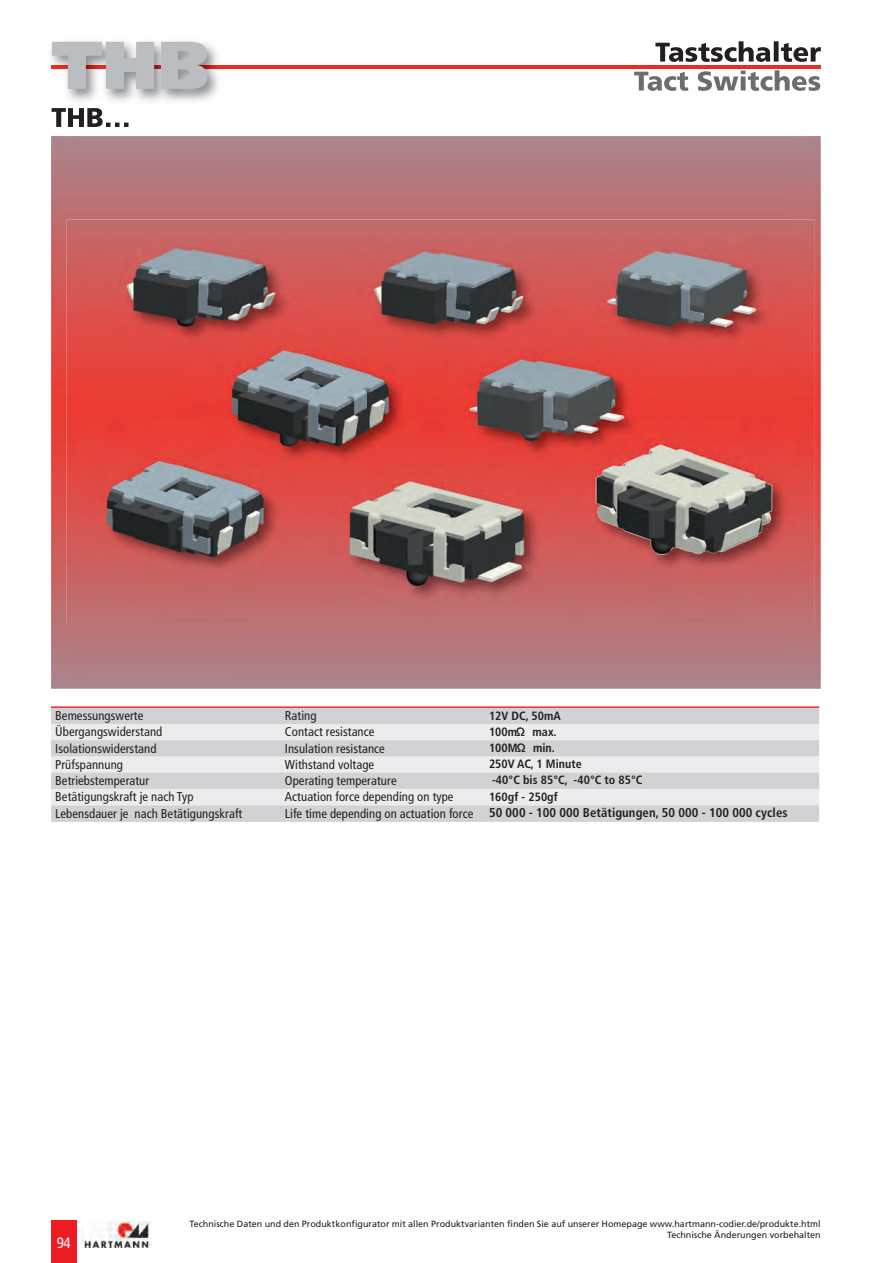
<style>
.page{position:relative;width:893px;height:1263px;background:#fff}
.page>*{position:absolute;margin:0;border:0;box-sizing:border-box;transform-origin:0 0}
.t1{font:900 67.5px "Frutiger LT";color:#bcbdc0}
.t2{font:condensed 15px "Frutiger LT";color:#fff}
.t3{font:condensed 12.75px "Frutiger LT";letter-spacing:.005em;color:#231f20}
.t4{font:700 condensed 12.75px "Frutiger LT";letter-spacing:.005em;color:#231f20}
.t5{font:700 condensed 12px "Frutiger LT";letter-spacing:.005em;color:#231f20}
.t6{font:9px/10.8px "Frutiger LT";color:#231f20;text-align:right}
.s1{font-weight:400}
</style>
<div class="page">
<div style="left:51px;top:1220px;width:26px;height:43px;background:#ee1d23"></div>
<img style="left:82px;top:1222px;width:69px;height:26px">
<hr style="left:51px;top:706px;width:768px;height:2px;background:#ee1d23">
<div style="left:51px;top:708px;width:768px;height:16px;background:#d1d2d4"></div>
<div style="left:51px;top:724px;width:768px;height:16px;background:#ececee"></div>
<div style="left:51px;top:740px;width:768px;height:17px;background:#d1d2d4"></div>
<div style="left:51px;top:756px;width:768px;height:17px;background:#ececee"></div>
<div style="left:51px;top:773px;width:768px;height:16px;background:#d1d2d4"></div>
<div style="left:51px;top:789px;width:768px;height:16px;background:#ececee"></div>
<div style="left:51px;top:805px;width:768px;height:17px;background:#d1d2d4"></div>
<img style="left:51px;top:136px;width:770px;height:553px">
<img style="left:66px;top:219px;width:749px;height:404px">
<img style="left:76px;top:227px;width:720px;height:377px">
<img style="left:51px;top:42px;width:770px;height:85px">
<img style="left:51px;top:65px;width:770px;height:3px">
<img style="left:52px;top:108px;width:76px;height:19px">
<img style="left:655px;top:41px;width:166px;height:21px">
<img style="left:634px;top:70px;width:186px;height:21px">
<h1 class="t1" style="left:51px;top:38px;width:160px">THB</h1>
<p class="t3" style="left:55px;top:710px;width:90px">Bemessungswerte</p>
<p class="t3" style="left:285px;top:710px;width:33px">Rating</p>
<p class="t5" style="left:489px;top:711px;width:73px">12V DC, 50mA</p>
<p class="t3" style="left:55px;top:727px;width:109px">Übergangswiderstand</p>
<p class="t3" style="left:285px;top:727px;width:91px">Contact resistance</p>
<p class="t5" style="left:489px;top:727px;width:69px">100mΩ max.</p>
<p class="t3" style="left:55px;top:743px;width:103px">Isolationswiderstand</p>
<p class="t3" style="left:285px;top:743px;width:101px">Insulation resistance</p>
<p class="t5" style="left:489px;top:743px;width:67px">100MΩ min.</p>
<p class="t3" style="left:55px;top:759px;width:69px">Prüfspannung</p>
<p class="t3" style="left:285px;top:759px;width:91px">Withstand voltage</p>
<p class="t5" style="left:489px;top:759px;width:94px">250V AC, 1 Minute</p>
<p class="t3" style="left:55px;top:775px;width:96px">Betriebstemperatur</p>
<p class="t3" style="left:285px;top:775px;width:113px">Operating temperature</p>
<p class="t5" style="left:492px;top:775px;width:152px">-40°C bis 85°C, -40°C to 85°C</p>
<p class="t3" style="left:55px;top:791px;width:140px">Betätigungskraft je nach Typ</p>
<p class="t3" style="left:285px;top:791px;width:170px">Actuation force depending on type</p>
<p class="t5" style="left:489px;top:792px;width:70px">160gf - 250gf</p>
<p class="t3" style="left:55px;top:808px;width:189px">Lebensdauer je nach Betätigungskraft</p>
<p class="t4" style="left:285px;top:807px;width:504px"><span class="s1">Life time depending on actuation force</span> 50 000 - 100 000 Betätigungen, 50 000 - 100 000 cycles</p>
<p class="t2" style="left:57px;top:1237px;width:15px">94</p>
<p class="t6" style="left:190px;top:1219px;width:633px">Technische Daten und den Produktkonfigurator mit allen Produktvarianten finden Sie auf unserer Homepage www.hartmann-codier.de/produkte.html<br>Technische Änderungen vorbehalten</p>
</div>
